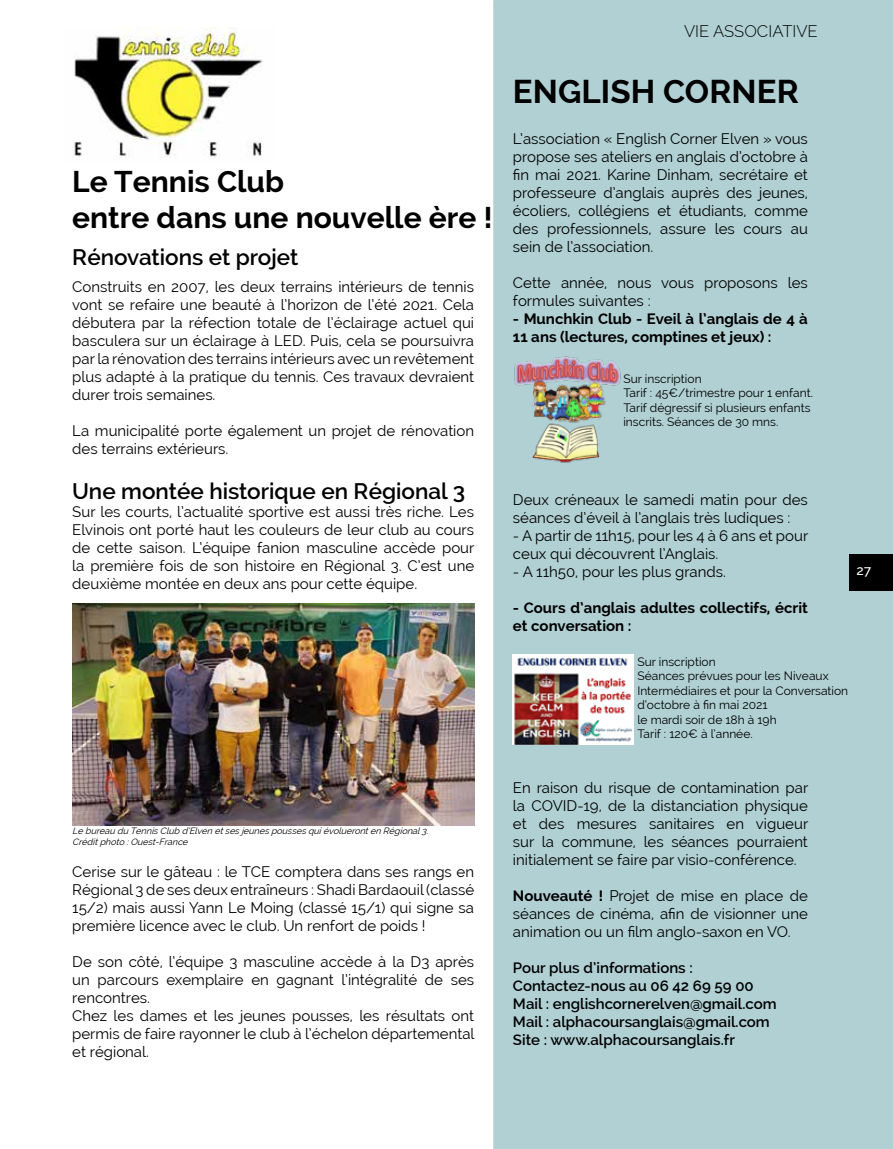
<style>
.page{position:relative;width:893px;height:1149px;background:#fff}
.page>*{position:absolute;margin:0;border:0;box-sizing:border-box;transform-origin:0 0}
.t1{font:700 33px "Raleway";color:#000}
.t2{font:700 30px/36px "Raleway";color:#000}
.t3{font:600 22.5px "Raleway";color:#000}
.t4{font:300 16.5px "Raleway";color:#000}
.t5{font:15px/18px "Raleway";color:#000;text-align:justify}
.t6{font:600 15px/18px "Raleway";color:#000}
.t7{font:700 15px/18px "Raleway";color:#000}
.t8{font:500 13.5px "Raleway";color:#fff}
.t9{font:12px/14.4px "Raleway";color:#000}
.t10{font:italic 9px/10.8px "Raleway";color:#000}
.s1{font-weight:700}
</style>
<div class="page">
<img style="left:72px;top:603px;width:402px;height:222px">
<div style="left:493px;top:0;width:400px;height:1148px;background:#b1d0d3"></div>
<div style="left:849px;top:554px;width:44px;height:37px;background:#000"></div>
<img style="left:509px;top:351px;width:114px;height:118px">
<img style="left:513px;top:654px;width:121px;height:90px">
<img style="left:74px;top:28px;width:189px;height:129px">
<h2 class="t2" style="left:72px;top:163px;width:422px">Le Tennis Club<br>entre dans une nouvelle ère !</h2>
<h3 class="t3" style="left:72px;top:244px;width:228px">Rénovations et projet</h3>
<p class="t5" style="left:72px;top:277px;width:403px">Construits en 2007, les deux terrains intérieurs de tennis vont se refaire une beauté à l’horizon de l’été 2021. Cela débutera par la réfection totale de l’éclairage actuel qui basculera sur un éclairage à LED. Puis, cela se poursuivra par la rénovation des terrains intérieurs avec un revêtement plus adapté à la pratique du tennis. Ces travaux devraient durer trois semaines.</p>
<p class="t5" style="left:72px;top:421px;width:403px">La municipalité porte également un projet de rénovation des terrains extérieurs.</p>
<h3 class="t3" style="left:72px;top:478px;width:394px">Une montée historique en Régional 3</h3>
<p class="t5" style="left:72px;top:502px;width:404px">Sur les courts, l’actualité sportive est aussi très riche. Les Elvinois ont porté haut les couleurs de leur club au cours de cette saison. L’équipe fanion masculine accède pour la première fois de son histoire en Régional 3. C’est une deuxième montée en deux ans pour cette équipe.</p>
<p class="t10" style="left:72px;top:825px;width:360px">Le bureau du TennisClub d’Elven etsesjeunespoussesquiévolueronten Régional3.<br>Créditphoto :Ouest-France</p>
<p class="t5" style="left:72px;top:862px;width:403px">Cerise sur le gâteau : le TCE comptera dans ses rangs en Régional 3 de ses deux entraîneurs : Shadi Bardaouil (classé 15/2) mais aussi Yann Le Moing (classé 15/1) qui signe sa première licence avec le club. Un renfort de poids !</p>
<p class="t5" style="left:72px;top:952px;width:404px;text-align:left">De son côté, l’équipe 3 masculine accède à la D3 après un parcours exemplaire en gagnant l’intégralité de ses rencontres.<br>Chez les dames et les jeunes pousses, les résultats ont permis de faire rayonner le club à l’échelon départemental et régional.</p>
<p class="t4" style="left:684px;top:21px;width:135px">VIE ASSOCIATIVE</p>
<h1 class="t1" style="left:513px;top:73px;width:288px">ENGLISH CORNER</h1>
<p class="t5" style="left:513px;top:130px;width:296px">L’association « English Corner Elven » vous propose ses ateliers en anglais d’octobre à fin mai 2021. Karine Dinham, secrétaire et professeure d’anglais auprès des jeunes, écoliers, collégiens et étudiants, comme des professionnels, assure les cours au sein de l’association.</p>
<p class="t5" style="left:513px;top:274px;width:296px">Cette année, nous vous proposons les formules suivantes :</p>
<p class="t7" style="left:513px;top:310px;width:296px">- Munchkin Club - Eveil à l’anglais de 4 à<br>11 ans (lectures, comptines et jeux) :</p>
<p class="t9" style="left:623px;top:371px;width:191px">Sur inscription<br>Tarif : 45€/trimestre pour 1 enfant.<br>Tarif dégressif si plusieurs enfants inscrits. Séances de 30 mns.</p>
<p class="t5" style="left:513px;top:490px;width:296px">Deux créneaux le samedi matin pour des séances d’éveil à l’anglais très ludiques :</p>
<p class="t5" style="left:513px;top:526px;width:297px">- A partir de 11h15, pour les 4 à 6 ans et pour ceux qui découvrent l’Anglais.</p>
<p class="t5" style="left:513px;top:562px;width:214px">- A 11h50, pour les plus grands.</p>
<p class="t7" style="left:513px;top:598px;width:296px">- Cours d’anglais adultes collectifs, écrit et conversation :</p>
<p class="t8" style="left:856px;top:561px;width:16px">27</p>
<p class="t9" style="left:637px;top:654px;width:212px">Sur inscription<br>Séances prévues pour les Niveaux<br>Intermédiaires et pour la Conversation d’octobre à fin mai 2021<br>le mardi soir de 18h à 19h<br>Tarif : 120€ à l’année.</p>
<p class="t5" style="left:513px;top:778px;width:297px">En raison du risque de contamination par la COVID-19, de la distanciation physique et des mesures sanitaires en vigueur sur la commune, les séances pourraient initialement se faire par visio-conférence.</p>
<p class="t5" style="left:513px;top:886px;width:296px"><span class="s1">Nouveauté !</span> Projet de mise en place de séances de cinéma, afin de visionner une animation ou un film anglo-saxon en VO.</p>
<p class="t6" style="left:513px;top:958px;width:265px">Pour plus d’informations :<br>Contactez-nous au 06 42 69 59 00<br>Mail : englishcornerelven@gmail.com Mail : alphacoursanglais@gmail.com Site : www.alphacoursanglais.fr</p>
</div>
